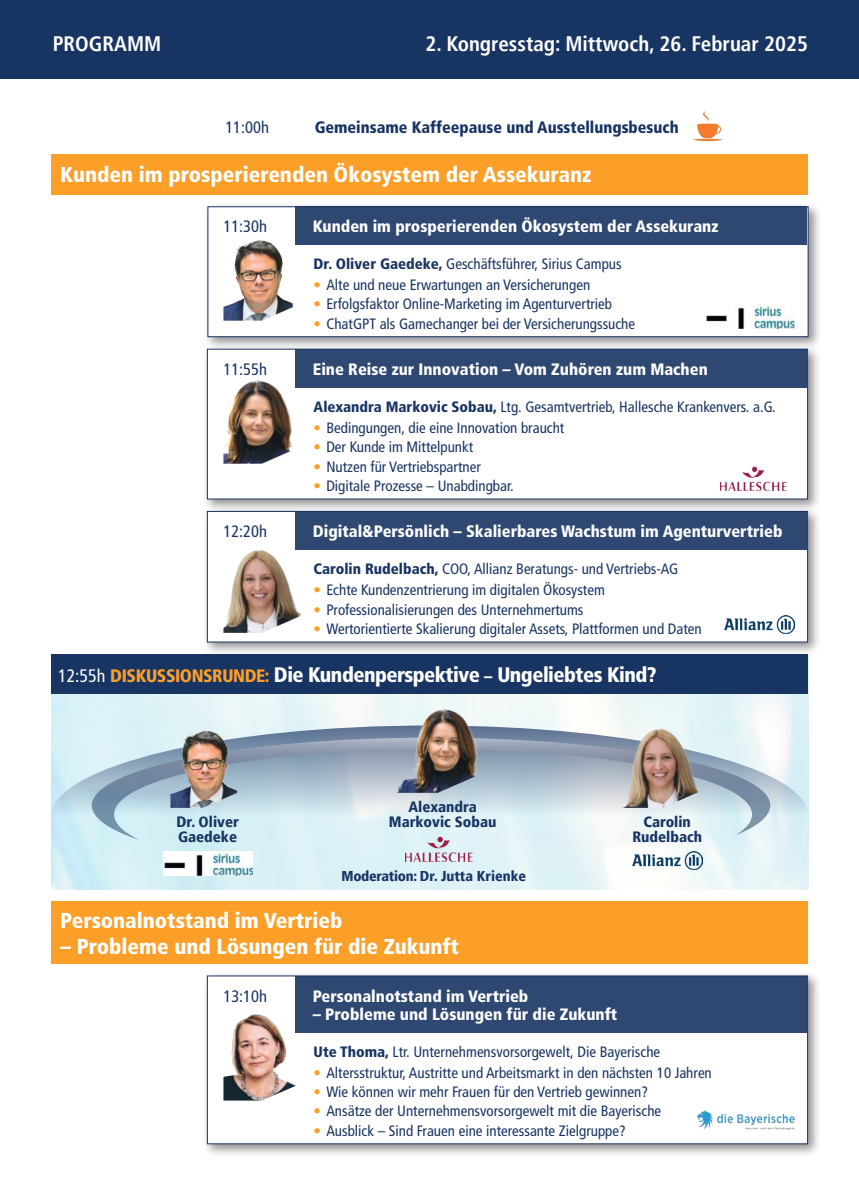
<style>
.page{position:relative;width:859px;height:1191px;background:#fff}
.page>*{position:absolute;margin:0;border:0;box-sizing:border-box;transform-origin:0 0}
.t1{font:900 condensed 21.6px "Frutiger LT Std";color:#fff}
.t2{font:900 condensed 21px "Frutiger LT Std";letter-spacing:-.025em;color:#fff}
.t3{font:700 condensed 21px "Frutiger LT";color:#fff}
.t4{font:900 condensed 16.5px "Frutiger LT Std";color:#fff}
.t5{font:900 condensed 16.5px "Frutiger LT Std";color:#183463}
.t6{font:condensed 16.5px "Frutiger LT";color:#183463}
.t7{font:condensed 15px "Frutiger LT";color:#183463}
.t8{font:900 condensed 15px/15px "Frutiger";color:#183463;text-align:center}
.t9{font:900 condensed 14.25px "Frutiger";letter-spacing:-.005em;color:#183463}
.s1{font-family:"Frutiger LT Std";font-weight:900}
.s2{font-family:"Frutiger";font-weight:900}
.s3{color:#fc9f28}
.s4{font-family:"Frutiger LT";font-weight:400;font-size:18px}
.s5{font-size:18px;color:#fc9f28}
.s6{font-size:16.5px}
</style>
<div class="page">
<div style="left:0;top:0;width:859px;height:79px;background:#183463"></div>
<div style="left:51px;top:154px;width:757px;height:41px;background:#fc9f28"></div>
<img style="left:694px;top:111px;width:28px;height:30px">
<div style="left:202px;top:506px;width:620px;height:150px;background:#241f1f;opacity:.5"></div>
<div style="left:207px;top:511px;width:601px;height:131px;background:#fff;border:1px solid #183463"></div>
<div style="left:296px;top:512px;width:511px;height:38px;background:#2f4872"></div>
<img style="left:223px;top:540px;width:79px;height:93px">
<img style="left:724px;top:616px;width:70px;height:18px">
<div style="left:203px;top:202px;width:619px;height:149px;background:#241f1f;opacity:.5"></div>
<div style="left:207px;top:206px;width:601px;height:131px;background:#fff;border:1px solid #183463"></div>
<div style="left:296px;top:206px;width:511px;height:39px;background:#2f4872"></div>
<img style="left:223px;top:239px;width:70px;height:82px">
<img style="left:705px;top:305px;width:89px;height:23px">
<div style="left:202px;top:344px;width:620px;height:169px;background:#241f1f;opacity:.5"></div>
<div style="left:207px;top:349px;width:601px;height:150px;background:#fff;border:1px solid #183463"></div>
<div style="left:296px;top:349px;width:511px;height:39px;background:#2f4872"></div>
<img style="left:223px;top:375px;width:73px;height:89px">
<img style="left:720px;top:466px;width:67px;height:25px">
<img style="left:52px;top:654px;width:757px;height:235px">
<svg style="left:52px;top:725px;width:757px;height:90px"></svg>
<svg style="left:92px;top:737px;width:678px;height:103px;background:#bfd1db"></svg>
<div style="left:51px;top:654px;width:757px;height:40px;background:#183463"></div>
<img style="left:164px;top:852px;width:89px;height:24px">
<img style="left:170px;top:723px;width:67px;height:85px">
<img style="left:405px;top:837px;width:68px;height:24px">
<img style="left:393px;top:705px;width:99px;height:88px">
<img style="left:632px;top:852px;width:70px;height:18px">
<img style="left:618px;top:715px;width:99px;height:93px">
<div style="left:51px;top:901px;width:757px;height:63px;background:#fc9f28"></div>
<div style="left:202px;top:971px;width:620px;height:186px;background:#241f1f;opacity:.5"></div>
<div style="left:207px;top:975px;width:601px;height:169px;background:#fff"></div>
<div style="left:296px;top:976px;width:511px;height:56px;background:#2f4872"></div>
<img style="left:223px;top:1007px;width:86px;height:93px">
<img style="left:698px;top:1110px;width:96px;height:19px">
<h2 class="t3" style="left:53px;top:31px;width:110px">PROGRAMM</h2>
<h2 class="t3" style="left:425px;top:31px;width:384px">2. Kongresstag: Mittwoch, 26. Februar 2025</h2>
<p class="t6" style="left:225px;top:117px;width:45px">11:00h</p>
<p class="t5" style="left:315px;top:117px;width:365px">Gemeinsame Kaffeepause und Ausstellungsbesuch</p>
<h1 class="t1" style="left:60px;top:162px;width:533px">Kunden im prosperierenden Ökosystem der Assekuranz</h1>
<p class="t6" style="left:223px;top:216px;width:45px">11:30h</p>
<p class="t4" style="left:313px;top:216px;width:407px">Kunden im prosperierenden Ökosystem der Assekuranz</p>
<p class="t7" style="left:314px;top:255px;width:310px"><span class="s1">Dr. Oliver Gaedeke</span><span class="s2">,</span> Geschäftsführer, Sirius Campus</p>
<p class="t7" style="left:314px;top:276px;width:278px"><span class="s3">•</span> Alte und neue Erwartungen an Versicherungen</p>
<p class="t7" style="left:314px;top:295px;width:300px"><span class="s3">•</span> Erfolgsfaktor Online-Marketing im Agenturvertrieb</p>
<p class="t7" style="left:314px;top:315px;width:323px"><span class="s3">•</span> ChatGPT als Gamechanger bei der Versicherungssuche</p>
<p class="t6" style="left:223px;top:359px;width:45px">11:55h</p>
<p class="t4" style="left:313px;top:359px;width:397px">Eine Reise zur Innovation – Vom Zuhören zum Machen</p>
<p class="t7" style="left:314px;top:398px;width:464px"><span class="s1">Alexandra Markovic Sobau</span><span class="s2">,</span> Ltg. Gesamtvertrieb, Hallesche Krankenvers. a.G.</p>
<p class="t7" style="left:314px;top:419px;width:252px"><span class="s3">•</span> Bedingungen, die eine Innovation braucht</p>
<p class="t7" style="left:314px;top:438px;width:161px"><span class="s3">•</span> Der Kunde im Mittelpunkt</p>
<p class="t7" style="left:314px;top:457px;width:169px"><span class="s3">•</span> Nutzen für Vertriebspartner</p>
<p class="t7" style="left:314px;top:477px;width:202px"><span class="s3">•</span> Digitale Prozesse – Unabdingbar.</p>
<p class="t6" style="left:223px;top:522px;width:45px">12:20h</p>
<p class="t4" style="left:313px;top:521px;width:471px">Digital&amp;Persönlich – Skalierbares Wachstum im Agenturvertrieb</p>
<p class="t7" style="left:314px;top:560px;width:366px"><span class="s1">Carolin Rudelbach</span><span class="s2">,</span> COO, Allianz Beratungs- und Vertriebs-AG</p>
<p class="t7" style="left:314px;top:581px;width:293px"><span class="s3">•</span> Echte Kundenzentrierung im digitalen Ökosystem</p>
<p class="t7" style="left:314px;top:600px;width:271px"><span class="s3">•</span> Professionalisierungen des Unternehmertums</p>
<p class="t7" style="left:314px;top:620px;width:390px"><span class="s3">•</span> Wertorientierte Skalierung digitaler Assets, Plattformen und Daten</p>
<h2 class="t2" style="left:58px;top:662px;width:600px"><span class="s4">12:55h</span> <span class="s5">DISKUSSIONSRUNDE:</span> Die Kundenperspektive <span class="s6">–</span> Ungeliebtes Kind?</h2>
<p class="t8" style="left:176px;top:814px;width:64px;text-align:left">Dr. Oliver<br>Gaedeke</p>
<p class="t8" style="left:389px;top:799px;width:109px">Alexandra<br>Markovic Sobau</p>
<p class="t9" style="left:341px;top:868px;width:186px">Moderation: Dr. Jutta Krienke</p>
<p class="t8" style="left:632px;top:814px;width:71px">Carolin<br>Rudelbach</p>
<h1 class="t1" style="left:60px;top:907px;width:284px">Personalnotstand im Vertrieb</h1>
<h1 class="t1" style="left:60px;top:933px;width:400px">– Probleme und Lösungen für die Zukunft</h1>
<p class="t6" style="left:223px;top:986px;width:45px">13:10h</p>
<p class="t4" style="left:313px;top:986px;width:217px">Personalnotstand im Vertrieb</p>
<p class="t4" style="left:313px;top:1004px;width:306px">– Probleme und Lösungen für die Zukunft</p>
<p class="t7" style="left:314px;top:1042px;width:348px"><span class="s1">Ute Thoma</span><span class="s2">,</span> Ltr. Unternehmensvorsorgewelt, Die Bayerische</p>
<p class="t7" style="left:314px;top:1064px;width:400px"><span class="s3">•</span> Altersstruktur, Austritte und Arbeitsmarkt in den nächsten 10 Jahren</p>
<p class="t7" style="left:314px;top:1083px;width:336px"><span class="s3">•</span> Wie können wir mehr Frauen für den Vertrieb gewinnen?</p>
<p class="t7" style="left:314px;top:1102px;width:349px"><span class="s3">•</span> Ansätze der Unternehmensvorsorgewelt mit die Bayerische</p>
<p class="t7" style="left:314px;top:1121px;width:314px"><span class="s3">•</span> Ausblick – Sind Frauen eine interessante Zielgruppe?</p>
</div>
